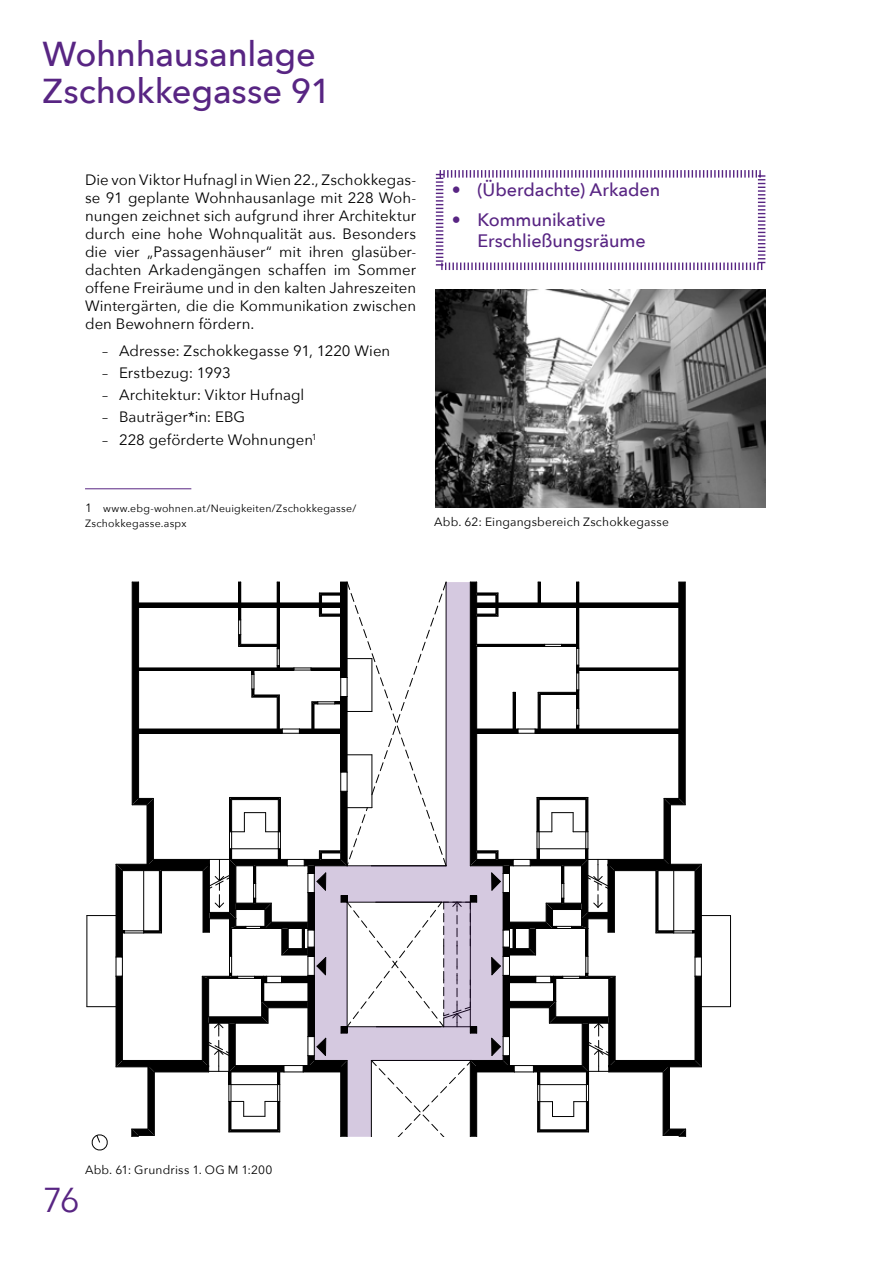
<style>
.page{position:relative;width:893px;height:1263px;background:#fff}
.page>*{position:absolute;margin:0;border:0;box-sizing:border-box;transform-origin:0 0}
.t1{font:500 34.5px/37.5px "Avenir Next";letter-spacing:-.005em;color:#582583}
.t2{font:34.5px "Avenir Next";color:#582583}
.t3{font:500 18px/21.6px "Avenir Next";letter-spacing:-.005em;color:#582583}
.t4{font:15px/18px "Avenir Next";letter-spacing:.005em;color:#000;text-align:justify}
.t5{font:12px "Avenir Next";letter-spacing:.015em;color:#000}
.t6{font:10.5px/15px "Avenir Next";letter-spacing:.02em;color:#000}
.s1{font-size:12px}
</style>
<div class="page">
<hr style="left:85px;top:488px;width:106px;height:1px;background:#582583">
<img style="left:436px;top:289px;width:329px;height:219px">
<svg style="left:435px;top:170px;width:331px;height:100px"></svg>
<hr style="left:730px;top:915px;width:1px;height:92px;background:#000">
<svg style="left:87px;top:581px;width:643px;height:570px"></svg>
<hr style="left:371px;top:1060px;width:1px;height:77px;background:#000">
<h1 class="t1" style="left:43px;top:34px;width:290px">Wohnhausanlage<br>Zschokkegasse 91</h1>
<p class="t4" style="left:85px;top:170px;width:333px">Die von Viktor Hufnagl in Wien 22., Zschokkegas&shy;se 91 geplante Wohnhausanlage mit 228 Woh&shy;nungen zeichnet sich aufgrund ihrer Architektur durch eine hohe Wohnqualität aus. Besonders die vier „Passagenhäuser“ mit ihren glasüber&shy;dachten Arkadengängen schaffen im Sommer offene Freiräume und in den kalten Jahreszeiten Wintergärten, die die Kommunikation zwischen den Bewohnern fördern.</p>
<p class="t4" style="left:102px;top:341px;width:290px">– Adresse: Zschokkegasse 91, 1220 Wien</p>
<p class="t4" style="left:102px;top:363px;width:130px">– Erstbezug: 1993</p>
<p class="t4" style="left:102px;top:385px;width:204px">– Architektur: Viktor Hufnagl</p>
<p class="t4" style="left:102px;top:407px;width:145px">– Bauträger*in: EBG</p>
<p class="t4" style="left:102px;top:430px;width:216px">– 228 geförderte Wohnungen<sup>1</sup></p>
<p class="t3" style="left:452px;top:178px;width:210px">• (Überdachte) Arkaden</p>
<p class="t3" style="left:477px;top:208px;width:170px;text-indent:-26px">• Kommunikative<br>Erschließungsräume</p>
<p class="t6" style="left:85px;top:501px;width:273px"><span class="s1">1</span> www.ebg-wohnen.at/Neuigkeiten/Zschokkegasse/<br>Zschokkegasse.aspx</p>
<p class="t5" style="left:434px;top:512px;width:236px">Abb. 62: Eingangsbereich Zschokkegasse</p>
<p class="t5" style="left:85px;top:1160px;width:189px">Abb. 61: Grundriss 1. OG M 1:200</p>
<h1 class="t2" style="left:43px;top:1171px;width:39px">76</h1>
</div>
